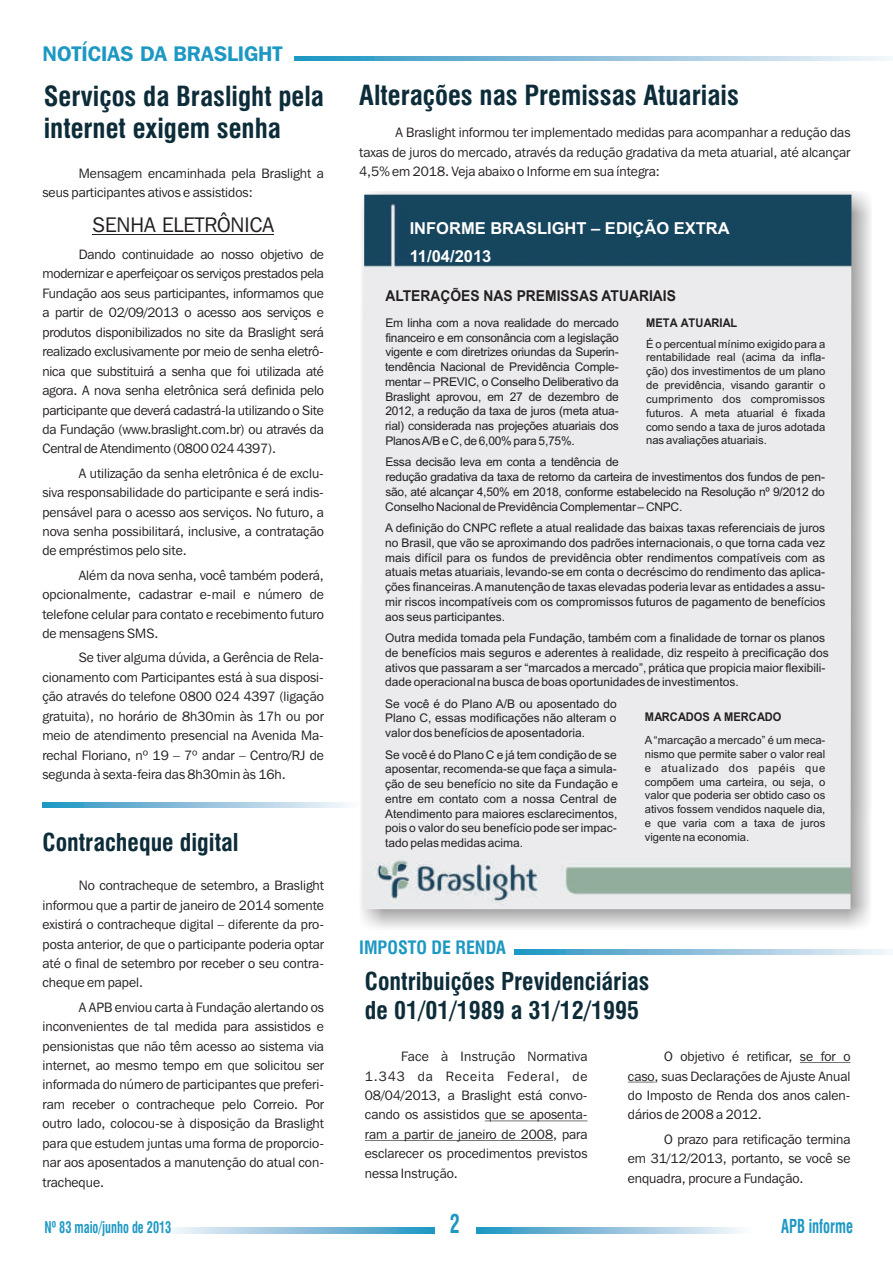
<style>
.page{position:relative;width:893px;height:1263px;background:#fff}
.page>*{position:absolute;margin:0;border:0;box-sizing:border-box;transform-origin:0 0}
.t1{font:700 condensed 27px/32.4px "Swiss 721 BT";color:#0d2c39}
.t2{font:700 condensed 25.5px "Swiss 721 BT";color:#1d98c3;scale:.78 1}
.t3{font:700 condensed 24px/28.8px "Swiss 721 BT";color:#0d2c39}
.t4{font:700 21px "Franklin Gothic IT Cby BT";color:#1d98c3}
.t5{font:21px "Franklin Gothic IT Cby BT";color:#231f20}
.t6{font:700 condensed 18.75px "Swiss 721 BT";color:#1d98c3;scale:.78 1}
.t7{font:700 condensed 18px "Swiss 721 BT";color:#1d98c3}
.t8{font:700 16.5px/28.3px "Arial";color:#fff}
.t9{font:700 condensed 15.75px "Swiss 721 BT";color:#1d98c3;scale:.78 1}
.t10{font:700 15px "Arial";color:#231f20;scale:.92 1}
.t11{font:13.5px/19.5px "Franklin Gothic IT Cby BT";color:#231f20;text-align:justify}
.t12{font:13.5px "Franklin Gothic IT Cby BT";letter-spacing:.065em;color:#231f20}
.t13{font:12px/14.7px "Arial";color:#231f20;text-align:justify}
.t14{font:12px/14.7px "Arial";letter-spacing:-.02em;color:#231f20}
.t15{font:700 12px "Arial";color:#231f20;scale:.92 1}
.t16{font:11.25px/13.8px "Arial";color:#231f20;text-align:justify}
</style>
<div class="page">
<svg style="left:295px;top:56px;width:596px;height:5px;background:#8dc2dc"></svg>
<svg style="left:476px;top:1227px;width:266px;height:6px;background:#8dc2dc"></svg>
<svg style="left:169px;top:1227px;width:265px;height:6px;background:#8ec3dd"></svg>
<div style="left:359px;top:191px;width:513px;height:738px;background:#231f20;opacity:.49"></div>
<img style="left:363px;top:195px;width:488px;height:714px">
<svg style="left:43px;top:802px;width:306px;height:6px;background:#8ec2dd"></svg>
<hr style="left:92px;top:234px;width:182px;height:1px;background:#231f20">
<svg style="left:515px;top:949px;width:378px;height:5px;background:#8dc2dc"></svg>
<hr style="left:485px;top:1120px;width:102px;height:1px;background:#231f20">
<hr style="left:365px;top:1140px;width:188px;height:1px;background:#231f20">
<hr style="left:800px;top:1062px;width:50px;height:1px;background:#231f20">
<svg style="left:628px;top:1082px;width:27px;height:1px"></svg>
<h3 class="t4" style="left:43px;top:45px;width:242px">NOTÍCIAS DA BRASLIGHT</h3>
<h1 class="t1" style="left:44px;top:83px;width:282px">Serviços da Braslight pela internet exigem senha</h1>
<p class="t11" style="left:43px;top:164px;width:283px;text-indent:36px">Mensagem encaminhada pela Braslight a seus participantes ativos e assistidos:</p>
<h3 class="t5" style="left:92px;top:216px;width:183px">SENHA ELETRÔNICA</h3>
<p class="t11" style="left:42px;top:246px;width:283px;text-indent:36px">Dando continuidade ao nosso objetivo de modernizar e aperfeiçoar os serviços prestados pela Fundação aos seus participantes, informamos que a partir de 02/09/2013 o acesso aos serviços e produtos disponibilizados no site da Braslight será realizado exclusivamente por meio de senha eletrô&shy;nica que substituirá a senha que foi utilizada até agora. A nova senha eletrônica será definida pelo participante que deverá cadastrá-la utilizando o Site da Fundação (www.braslight.com.br) ou através da Central de Atendimento (0800 024 4397).</p>
<p class="t11" style="left:42px;top:464px;width:283px;text-indent:36px">A utilização da senha eletrônica é de exclu&shy;siva responsabilidade do participante e será indis&shy;pensável para o acesso aos serviços. No futuro, a nova senha possibilitará, inclusive, a contratação de empréstimos pelo site.</p>
<p class="t11" style="left:42px;top:566px;width:283px;text-indent:36px">Além da nova senha, você também poderá, opcionalmente, cadastrar e-mail e número de telefone celular para contato e recebimento futuro de mensagens SMS.</p>
<p class="t11" style="left:42px;top:649px;width:283px;text-indent:36px">Se tiver alguma dúvida, a Gerência de Rela&shy;cionamento com Participantes está à sua disposi&shy;ção através do telefone 0800 024 4397 (ligação gratuita), no horário de 8h30min às 17h ou por meio de atendimento presencial na Avenida Ma&shy;rechal Floriano, nº 19 – 7º andar – Centro/RJ de segunda à sexta-feira das 8h30min às 16h.</p>
<h3 class="t3" style="left:43px;top:830px;width:198px">Contracheque digital</h3>
<p class="t11" style="left:43px;top:877px;width:283px;text-indent:36px">No contracheque de setembro, a Braslight informou que a partir de janeiro de 2014 somente existirá o contracheque digital – diferente da pro&shy;posta anterior, de que o participante poderia optar até o final de setembro por receber o seu contra&shy;cheque em papel.</p>
<p class="t11" style="left:43px;top:998px;width:283px;text-indent:36px">A APB enviou carta à Fundação alertando os inconvenientes de tal medida para assistidos e pensionistas que não têm acesso ao sistema via internet, ao mesmo tempo em que solicitou ser informada do número de participantes que preferi&shy;ram receber o contracheque pelo Correio. Por outro lado, colocou-se à disposição da Braslight para que estudem juntas uma forma de proporcio&shy;nar aos aposentados a manutenção do atual con&shy;tracheque.</p>
<h1 class="t1" style="left:359px;top:82px;width:381px">Alterações nas Premissas Atuariais</h1>
<p class="t11" style="left:359px;top:124px;width:493px;text-indent:36px">A Braslight informou ter implementado medidas para acompanhar a redução das taxas de juros do mercado, através da redução gradativa da meta atuarial, até alcançar 4,5% em 2018. Veja abaixo o Informe em sua íntegra:</p>
<p class="t8" style="left:410px;top:216px;width:321px">INFORME BRASLIGHT – EDIÇÃO EXTRA<br>11/04/2013</p>
<p class="t10" style="left:385px;top:290px;width:317px">ALTERAÇÕES NAS PREMISSAS ATUARIAIS</p>
<p class="t13" style="left:385px;top:316px;width:235px">Em linha com a nova realidade do mercado financeiro e em consonância com a legislação vigente e com diretrizes oriundas da Superin&shy;tendência Nacional de Previdência Comple&shy;mentar – PREVIC, o Conselho Deliberativo da Braslight aprovou, em 27 de dezembro de 2012, a redução da taxa de juros (meta atua&shy;rial) considerada nas projeções atuariais dos PlanosA/B e C, de 6,00% para 5,75%.</p>
<p class="t14" style="left:385px;top:456px;width:441px">Essa decisão leva em conta a tendência de<br>redução gradativa da taxa de retorno da carteira de investimentos dos fundos de pen&shy;são, até alcançar 4,50% em 2018, conforme estabelecido na Resolução nº 9/2012 do Conselho Nacional de Previdência Complementar – CNPC.</p>
<p class="t13" style="left:385px;top:522px;width:442px">A definição do CNPC reflete a atual realidade das baixas taxas referenciais de juros no Brasil, que vão se aproximando dos padrões internacionais, o que torna cada vez mais difícil para os fundos de previdência obter rendimentos compatíveis com as atuais metas atuariais, levando-se em conta o decréscimo do rendimento das aplica&shy;ções financeiras. Amanutenção de taxas elevadas poderia levar as entidades a assu&shy;mir riscos incompatíveis com os compromissos futuros de pagamento de benefícios aos seus participantes.</p>
<p class="t13" style="left:385px;top:631px;width:445px;text-align:left">Outra medida tomada pela Fundação, também com a finalidade de tornar os planos de benefícios mais seguros e aderentes à realidade, diz respeito à precificação dos ativos que passaram a ser “marcados a mercado”, prática que propicia maior flexibili&shy;dade operacional na busca de boas oportunidades de investimentos.</p>
<p class="t13" style="left:385px;top:697px;width:233px">Se você é do Plano A/B ou aposentado do Plano C, essas modificações não alteram o valor dos benefícios de aposentadoria.</p>
<p class="t13" style="left:385px;top:748px;width:234px">Se você é do Plano C e já tem condição de se aposentar, recomenda-se que faça a simula&shy;ção de seu benefício no site da Fundação e entre em contato com a nossa Central de Atendimento para maiores esclarecimentos, pois o valor do seu benefício pode ser impac&shy;tado pelas medidas acima.</p>
<p class="t15" style="left:646px;top:319px;width:101px">META ATUARIAL</p>
<p class="t16" style="left:646px;top:338px;width:181px">É o percentual mínimo exigido para a rentabilidade real (acima da infla&shy;ção) dos investimentos de um plano de previdência, visando garantir o cumprimento dos compromissos futuros. A meta atuarial é fixada como sendo a taxa de juros adotada nas avaliações atuariais.</p>
<p class="t15" style="left:645px;top:712px;width:150px">MARCADOS A MERCADO</p>
<p class="t16" style="left:645px;top:734px;width:182px">A“marcação a mercado” é um meca&shy;nismo que permite saber o valor real e atualizado dos papéis que compõem uma carteira, ou seja, o valor que poderia ser obtido caso os ativos fossem vendidos naquele dia, e que varia com a taxa de juros vigente na economia.</p>
<h3 class="t7" style="left:359px;top:940px;width:148px">IMPOSTO DE RENDA</h3>
<h3 class="t3" style="left:365px;top:969px;width:286px">Contribuições Previdenciárias de 01/01/1989 a 31/12/1995</h3>
<p class="t11" style="left:401px;top:1048px;width:188px">Face à Instrução Normativa</p>
<p class="t11" style="left:664px;top:1048px;width:188px">O objetivo é retificar, se for o</p>
<p class="t12" style="left:365px;top:1070px;width:224px">1.343 da Receita Federal, de</p>
<p class="t11" style="left:628px;top:1067px;width:224px">caso, suas Declarações de Ajuste Anual</p>
<p class="t11" style="left:365px;top:1087px;width:224px">08/04/2013, a Braslight está convo-</p>
<p class="t11" style="left:628px;top:1087px;width:224px">do Imposto de Renda dos anos calen-</p>
<p class="t11" style="left:365px;top:1106px;width:224px">cando os assistidos que se aposenta-</p>
<p class="t11" style="left:628px;top:1106px;width:136px">dários de 2008 a 2012.</p>
<p class="t11" style="left:365px;top:1125px;width:224px">ram a partir de janeiro de 2008, para</p>
<p class="t11" style="left:664px;top:1130px;width:188px">O prazo para retificação termina</p>
<p class="t11" style="left:365px;top:1145px;width:224px">esclarecer os procedimentos previstos</p>
<p class="t11" style="left:628px;top:1150px;width:224px">em 31/12/2013, portanto, se você se</p>
<p class="t11" style="left:365px;top:1164px;width:95px">nessa Instrução.</p>
<p class="t11" style="left:628px;top:1169px;width:177px">enquadra, procure a Fundação.</p>
<p class="t9" style="left:44px;top:1221px;width:164px">Nº 83 maio/junho de 2013</p>
<h2 class="t2" style="left:450px;top:1214px;width:14px">2</h2>
<h3 class="t6" style="left:781px;top:1219px;width:94px">APB informe</h3>
</div>
